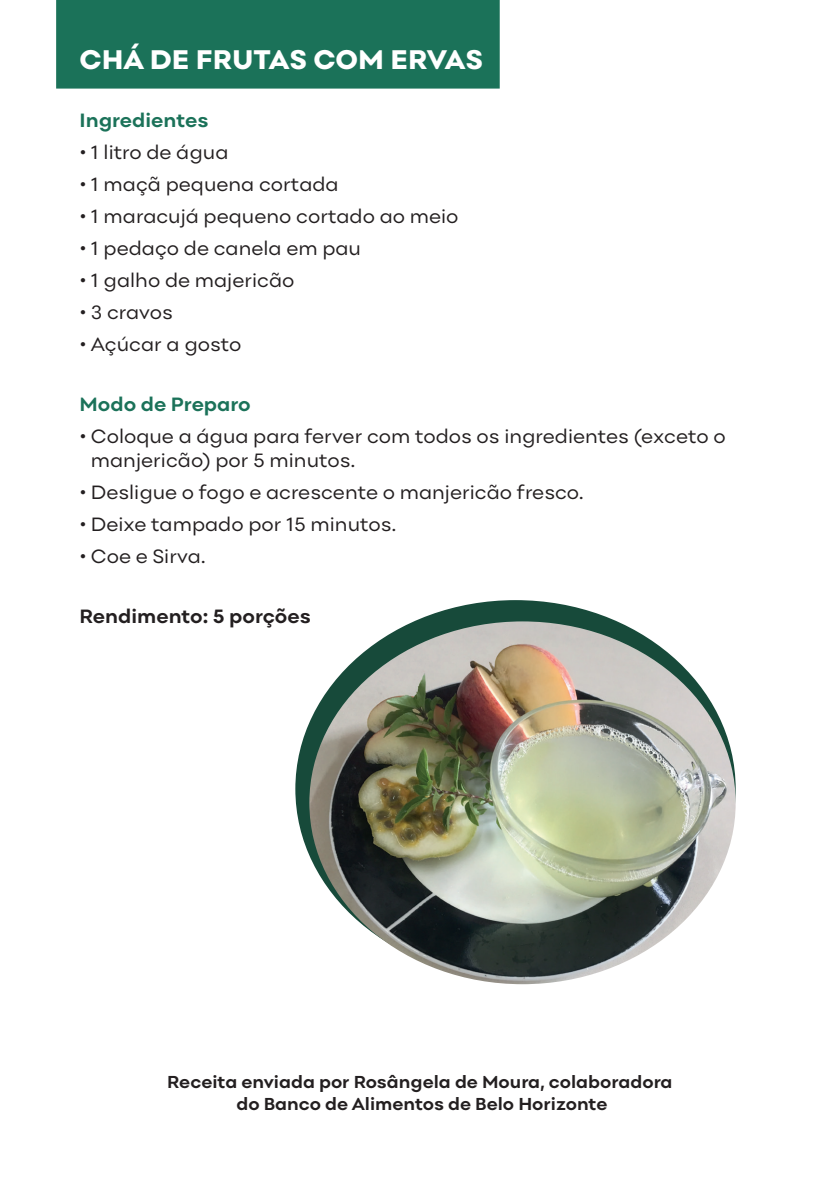
<style>
.page{position:relative;width:840px;height:1191px;background:#fff}
.page>*{position:absolute;margin:0;border:0;box-sizing:border-box;transform-origin:0 0}
.t1{font:800 28px "Point";color:#fff}
.t2{font:20px/24px "Point";color:#231f20}
.t3{font:700 20px "Point";color:#1b7259}
.t4{font:700 20px "Point";color:#231f20}
.t5{font:700 18px/22px "Point";color:#231f20;text-align:center}
</style>
<div class="page">
<div style="left:295px;top:600px;width:440px;height:378px;background:#174a3a;border-radius:50%"></div>
<img style="left:309px;top:621px;width:426px;height:363px">
<div style="left:56px;top:0;width:443px;height:89px;background:#1b7259"></div>
<h1 class="t1" style="left:79px;top:42px;width:405px">CHÁ DE FRUTAS COM ERVAS</h1>
<p class="t3" style="left:79px;top:108px;width:130px">Ingredientes</p>
<p class="t2" style="left:79px;top:140px;width:150px">• 1 litro de água</p>
<p class="t2" style="left:79px;top:172px;width:260px">• 1 maçã pequena cortada</p>
<p class="t2" style="left:79px;top:204px;width:380px">• 1 maracujá pequeno cortado ao meio</p>
<p class="t2" style="left:79px;top:236px;width:283px">• 1 pedaço de canela em pau</p>
<p class="t2" style="left:79px;top:268px;width:216px">• 1 galho de majericão</p>
<p class="t2" style="left:79px;top:300px;width:95px">• 3 cravos</p>
<p class="t2" style="left:79px;top:332px;width:163px">• Açúcar a gosto</p>
<p class="t3" style="left:79px;top:392px;width:173px">Modo de Preparo</p>
<p class="t2" style="left:91px;top:424px;width:636px;text-indent:-11px">• Coloque a água para ferver com todos os ingredientes (exceto o manjericão) por 5 minutos.</p>
<p class="t2" style="left:79px;top:480px;width:505px">• Desligue o fogo e acrescente o manjericão fresco.</p>
<p class="t2" style="left:79px;top:512px;width:318px">• Deixe tampado por 15 minutos.</p>
<p class="t2" style="left:79px;top:544px;width:128px">• Coe e Sirva.</p>
<p class="t4" style="left:79px;top:604px;width:233px">Rendimento: 5 porções</p>
<p class="t5" style="left:167px;top:1070px;width:506px">Receita enviada por Rosângela de Moura, colaboradora do Banco de Alimentos de Belo Horizonte</p>
</div>
